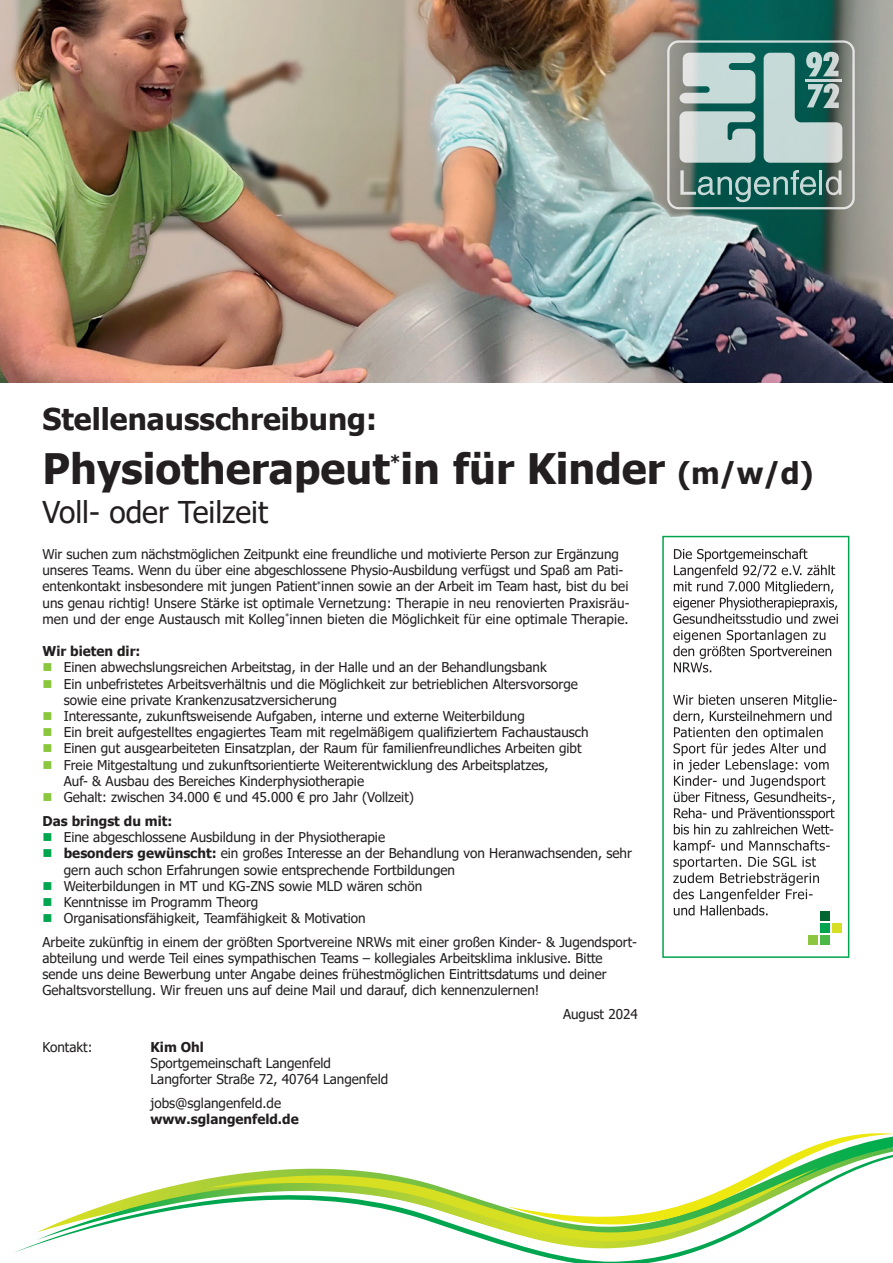
<style>
.page{position:relative;width:893px;height:1263px;background:#fff}
.page>*{position:absolute;margin:0;border:0;box-sizing:border-box;transform-origin:0 0}
.t1{font:700 42px "Tahoma";color:#231f20}
.t2{font:700 30px "Tahoma";color:#231f20}
.t3{font:30px "Tahoma";color:#231f20}
.t4{font:700 17.55px "Tahoma";color:#231f20}
.t5{font:13.5px/16.2px "Tahoma";color:#231f20}
.t6{font:700 13.5px "Tahoma";color:#231f20}
.s1{font-size:30px}
.s2{color:#8bc63e}
.s3{font-weight:700}
.s4{color:#00a54f}
</style>
<div class="page">
<img style="left:0;top:0;width:893px;height:383px">
<svg style="left:13px;top:1243px;width:692px;height:20px"></svg>
<svg style="left:37px;top:1178px;width:683px;height:70px"></svg>
<svg style="left:207px;top:1168px;width:550px;height:74px"></svg>
<svg style="left:507px;top:1133px;width:386px;height:91px"></svg>
<div style="left:667px;top:40px;width:188px;height:169px;border:2px solid #fff;border-radius:10px"></div>
<svg style="left:679px;top:53px;width:76px;height:50px;background:#b7ccc9"></svg>
<svg style="left:679px;top:111px;width:76px;height:52px;background:#bbcfcc"></svg>
<svg style="left:680px;top:170px;width:136px;height:32px;background:#3d776f"></svg>
<hr style="left:819px;top:170px;width:3px;height:25px;background:#fff">
<svg style="left:826px;top:170px;width:15px;height:25px"></svg>
<svg style="left:764px;top:52px;width:78px;height:111px;background:#98b6b2"></svg>
<div style="left:662px;top:536px;width:187px;height:422px;border:2px solid #00a54f"></div>
<div style="left:820px;top:923px;width:9px;height:9px;background:#00a54f"></div>
<div style="left:820px;top:912px;width:9px;height:9px;background:#00652e"></div>
<div style="left:832px;top:923px;width:9px;height:9px;background:#d6df21"></div>
<div style="left:808px;top:935px;width:9px;height:9px;background:#8bc63e"></div>
<div style="left:820px;top:935px;width:9px;height:9px;background:#4cb848"></div>
<svg style="left:673px;top:840px;width:157px;height:75px"></svg>
<svg style="left:673px;top:694px;width:164px;height:140px"></svg>
<svg style="left:673px;top:630px;width:158px;height:42px"></svg>
<svg style="left:673px;top:549px;width:165px;height:75px"></svg>
<h2 class="t2" style="left:43px;top:398px;width:336px">Stellenausschreibung:</h2>
<h1 class="t1" style="left:43px;top:439px;width:772px">Physiotherapeut in für Kinder <span class="s1">(m/w/d)</span></h1>
<p class="t4" style="left:390px;top:449px;width:13px">*</p>
<h2 class="t3" style="left:43px;top:492px;width:227px">Voll- oder Teilzeit</h2>
<p class="t5" style="left:43px;top:547px;width:589px">Wir suchen zum nächstmöglichen Zeitpunkt eine freundliche und motivierte Person zur Ergänzung unseres Teams. Wenn du über eine abgeschlossene Physio-Ausbildung verfügst und Spaß am Pati&shy;entenkontakt insbesondere mit jungen Patient<sup>*</sup>innen sowie an der Arbeit im Team hast, bist du bei uns genau richtig! Unsere Stärke ist optimale Vernetzung: Therapie in neu renovierten Praxisräu&shy;men und der enge Austausch mit Kolleg<sup>*</sup>innen bieten die Möglichkeit für eine optimale Therapie.</p>
<p class="t6" style="left:43px;top:642px;width:99px">Wir bieten dir:</p>
<p class="t5" style="left:43px;top:660px;width:506px"><span class="s2">■</span> Einen abwechslungsreichen Arbeitstag, in der Halle und an der Behandlungsbank</p>
<p class="t5" style="left:64px;top:676px;width:516px;text-indent:-21px"><span class="s2">■</span> Ein unbefristetes Arbeitsverhältnis und die Möglichkeit zur betrieblichen Altersvorsorge sowie eine private Krankenzusatzversicherung</p>
<p class="t5" style="left:43px;top:709px;width:484px"><span class="s2">■</span> Interessante, zukunftsweisende Aufgaben, interne und externe Weiterbildung</p>
<p class="t5" style="left:43px;top:725px;width:548px"><span class="s2">■</span> Ein breit aufgestelltes engagiertes Team mit regelmäßigem qualifiziertem Fachaustausch</p>
<p class="t5" style="left:43px;top:741px;width:541px"><span class="s2">■</span> Einen gut ausgearbeiteten Einsatzplan, der Raum für familienfreundliches Arbeiten gibt</p>
<p class="t5" style="left:64px;top:757px;width:486px;text-indent:-21px"><span class="s2">■</span> Freie Mitgestaltung und zukunftsorientierte Weiterentwicklung des Arbeitsplatzes,<br>Auf- &amp; Ausbau des Bereiches Kinderphysiotherapie</p>
<p class="t5" style="left:43px;top:786px;width:373px;line-height:23.7px"><span class="s2">■</span> Gehalt: zwischen 34.000 € und 45.000 € pro Jahr (Vollzeit)<br><span class="s3">Das bringst du mit:</span></p>
<p class="t5" style="left:43px;top:830px;width:344px"><span class="s4">■</span> Eine abgeschlossene Ausbildung in der Physiotherapie</p>
<p class="t5" style="left:64px;top:846px;width:570px;text-indent:-21px"><span class="s4">■</span> <span class="s3">besonders gewünscht:</span> ein großes Interesse an der Behandlung von Heranwachsenden, sehr gern auch schon Erfahrungen sowie entsprechende Fortbildungen</p>
<p class="t5" style="left:43px;top:878px;width:381px"><span class="s4">■</span> Weiterbildungen in MT und KG-ZNS sowie MLD wären schön</p>
<p class="t5" style="left:43px;top:895px;width:217px"><span class="s4">■</span> Kenntnisse im Programm Theorg</p>
<p class="t5" style="left:43px;top:907px;width:595px;line-height:23.7px"><span class="s4">■</span> Organisationsfähigkeit, Teamfähigkeit &amp; Motivation<br>Arbeite zukünftig in einem der größten Sportvereine NRWs mit einer großen Kinder- &amp; Jugendsport-</p>
<p class="t5" style="left:43px;top:951px;width:566px">abteilung und werde Teil eines sympathischen Teams – kollegiales Arbeitsklima inklusive. Bitte sende uns deine Bewerbung unter Angabe deines frühestmöglichen Eintrittsdatums und deiner<br>Gehaltsvorstellung. Wir freuen uns auf deine Mail und darauf, dich kennenzulernen!</p>
<p class="t5" style="left:563px;top:1007px;width:76px">August 2024</p>
<p class="t5" style="left:43px;top:1039px;width:52px">Kontakt:</p>
<p class="t6" style="left:151px;top:1037px;width:55px">Kim Ohl</p>
<p class="t5" style="left:151px;top:1055px;width:239px">Sportgemeinschaft Langenfeld<br>Langforter Straße 72, 40764 Langenfeld</p>
<p class="t5" style="left:151px;top:1095px;width:132px">jobs@sglangenfeld.de</p>
<p class="t6" style="left:151px;top:1109px;width:150px">www.sglangenfeld.de</p>
</div>
